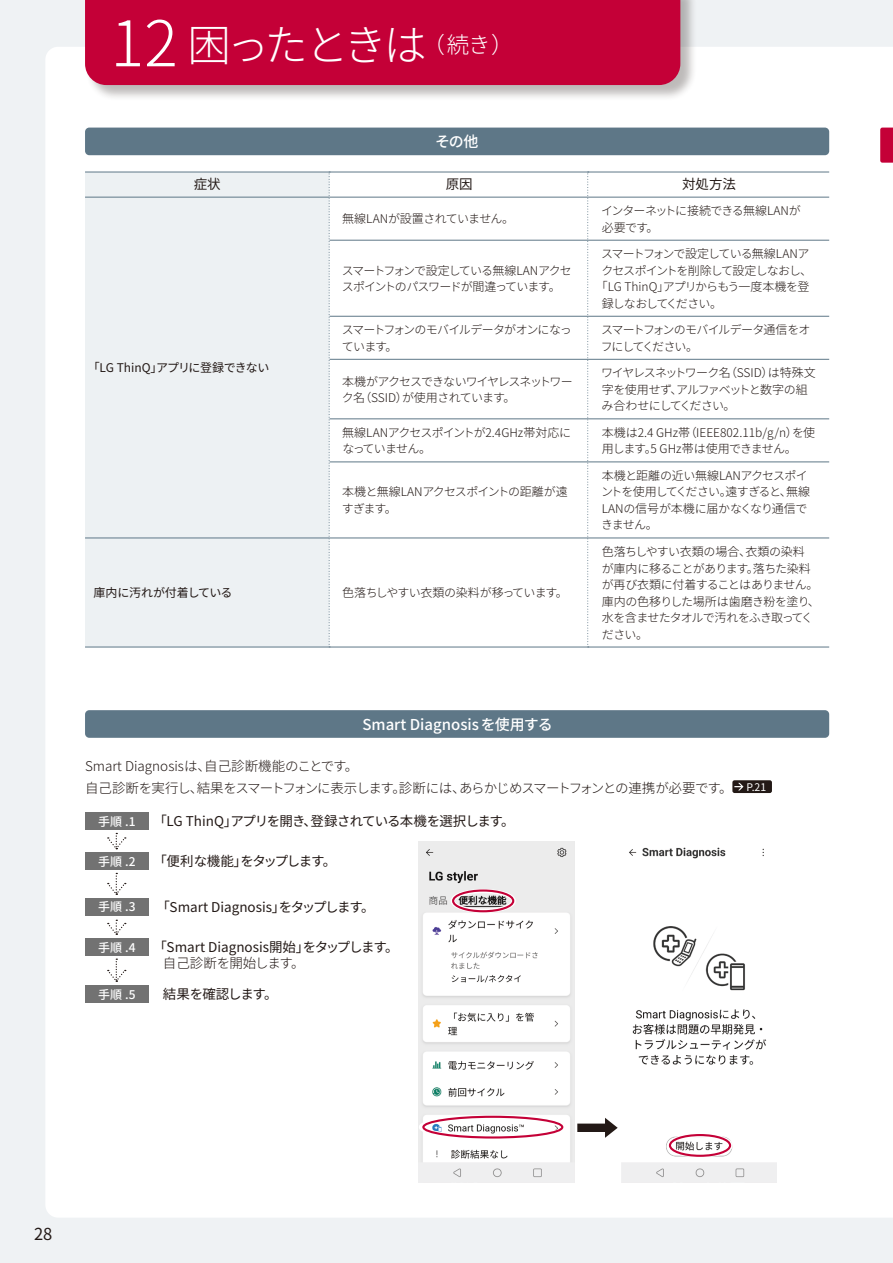
<style>
.page{position:relative;width:893px;height:1263px;background:#eff2f4}
.page>*{position:absolute;margin:0;border:0;box-sizing:border-box;transform-origin:0 0}
.t1{font:300 63px "Noto Sans CJ Kjp";color:#fff}
.t2{font:300 43.5px "Noto Sans CJ Kjp";letter-spacing:-.115em;color:#fff}
.t3{font:16.5px "Noto Sans CJ Kjp";color:#231916}
.Title_3{font:500 15px "Noto Sans CJ Kjp";color:#fff}
.Import_title{font:300 13.5px "Noto Sans CJ Kjp";letter-spacing:-.065em;color:#231916}
.Step_Body_bold{font:13.5px "Noto Sans CJ Kjp";letter-spacing:-.01em;color:#231916}
.Step_Body_bold-2{font:13.5px "Noto Sans CJ Kjp";letter-spacing:-.055em;color:#231916}
.Import_title-2{font:300 13.5px "Noto Sans CJ Kjp";color:#231916}
.Step_Body_bold-3{font:13.5px "Noto Sans CJ Kjp";letter-spacing:-.1em;color:#231916}
.Import_title-3{font:300 13.5px "Noto Sans CJ Kjp";letter-spacing:-.02em;color:#231916}
.Step_Body_bold-4{font:13.5px "Noto Sans CJ Kjp";letter-spacing:-.065em;color:#231916}
.Table_Head{font:13.5px "Noto Sans CJ Kjp";color:#231916}
.Table_Body_light{font:300 12px/16.5px "Noto Sans CJ Kjp";letter-spacing:-.06em;color:#231916}
.Table_Body_light-2{font:300 12px/16.5px "Noto Sans CJ Kjp";letter-spacing:-.035em;color:#231916}
.Table_Body_light-3{font:300 12px/16.5px "Noto Sans CJ Kjp";letter-spacing:-.08em;color:#231916}
.Table_Body_light-4{font:300 12px/16.5px "Noto Sans CJ Kjp";color:#231916}
.Table_Body_light-5{font:300 12px "Noto Sans CJ Kjp";letter-spacing:-.025em;color:#231916}
.Table_Body_reg{font:12px "Noto Sans CJ Kjp";letter-spacing:-.025em;color:#231916}
.Import_title-4{font:500 12px "Noto Sans CJ Kjp";color:#fff}
.Table_Body_light-6{font:300 12px "Noto Sans CJ Kjp";letter-spacing:-.09em;color:#231916}
.t4{font:10.5px "Noto Sans CJ Kjp";color:#fff}
</style>
<div class="page">
<div style="left:46px;top:47px;width:847px;height:1170px;background:#fff"></div>
<img style="left:419px;top:841px;width:155px;height:341px">
<img style="left:622px;top:841px;width:155px;height:341px">
<svg style="left:576px;top:1115px;width:44px;height:25px"></svg>
<div style="left:450px;top:889px;width:66px;height:24px;border:4px solid #fff;border-radius:50%"></div>
<div style="left:452px;top:889px;width:62px;height:23px;border:2px solid #c40037;border-radius:50%"></div>
<div style="left:667px;top:1133px;width:66px;height:24px;border:4px solid #fff;border-radius:50%"></div>
<div style="left:669px;top:1134px;width:62px;height:23px;border:2px solid #c40037;border-radius:50%"></div>
<div style="left:419px;top:1115px;width:148px;height:24px;border:4px solid #fff;border-radius:50%"></div>
<div style="left:422px;top:1116px;width:141px;height:22px;border:2px solid #c40037;border-radius:50%"></div>
<div style="left:85px;top:128px;width:744px;height:27px;background:#5e7787;border-radius:4px"></div>
<div style="left:732px;top:780px;width:40px;height:13px;background:#231916;border-radius:2px"></div>
<svg style="left:734px;top:783px;width:9px;height:7px"></svg>
<div style="left:85px;top:710px;width:744px;height:28px;background:#5e7787;border-radius:4px"></div>
<div style="left:85px;top:812px;width:64px;height:17px;background:#727272"></div>
<div style="left:85px;top:853px;width:64px;height:17px;background:#727272"></div>
<div style="left:85px;top:898px;width:64px;height:17px;background:#727272"></div>
<div style="left:85px;top:939px;width:64px;height:17px;background:#727272"></div>
<div style="left:85px;top:985px;width:64px;height:17px;background:#727272"></div>
<svg style="left:108px;top:833px;width:18px;height:16px"></svg>
<svg style="left:108px;top:920px;width:18px;height:15px"></svg>
<svg style="left:108px;top:873px;width:18px;height:22px"></svg>
<svg style="left:108px;top:958px;width:18px;height:24px"></svg>
<svg style="left:880px;top:128px;width:13px;height:35px"></svg>
<div style="left:85px;top:0;width:612px;height:102px;background:#231916;opacity:.3"></div>
<div style="left:85px;top:0;width:595px;height:85px;background:#c40037"></div>
<svg style="left:85px;top:173px;width:244px;height:474px"></svg>
<hr style="left:85px;top:172px;width:245px;height:1px;background:#5e7787">
<hr style="left:330px;top:172px;width:259px;height:1px;background:#5e7787">
<hr style="left:589px;top:172px;width:240px;height:1px;background:#5e7787">
<hr style="left:85px;top:197px;width:245px;height:1px;background:#5e7787">
<hr style="left:330px;top:197px;width:259px;height:1px;background:#5e7787">
<hr style="left:589px;top:197px;width:240px;height:1px;background:#5e7787">
<hr style="left:330px;top:240px;width:259px;height:1px;background:#5e7787">
<hr style="left:589px;top:240px;width:240px;height:1px;background:#5e7787">
<hr style="left:330px;top:316px;width:259px;height:1px;background:#5e7787">
<hr style="left:589px;top:316px;width:240px;height:1px;background:#5e7787">
<hr style="left:330px;top:359px;width:259px;height:1px;background:#5e7787">
<hr style="left:589px;top:359px;width:240px;height:1px;background:#5e7787">
<hr style="left:330px;top:418px;width:259px;height:1px;background:#5e7787">
<hr style="left:589px;top:418px;width:240px;height:1px;background:#5e7787">
<hr style="left:330px;top:461px;width:259px;height:1px;background:#5e7787">
<hr style="left:589px;top:461px;width:240px;height:1px;background:#5e7787">
<hr style="left:85px;top:537px;width:245px;height:1px;background:#5e7787">
<hr style="left:330px;top:537px;width:259px;height:1px;background:#5e7787">
<hr style="left:589px;top:537px;width:240px;height:1px;background:#5e7787">
<hr style="left:85px;top:647px;width:245px;height:1px;background:#5e7787">
<hr style="left:330px;top:647px;width:259px;height:1px;background:#5e7787">
<hr style="left:589px;top:647px;width:240px;height:1px;background:#5e7787">
<svg style="left:329px;top:172px;width:1px;height:475px"></svg>
<svg style="left:587px;top:172px;width:2px;height:475px"></svg>
<p class="t1" style="left:110px;top:8px;width:69px">12</p>
<p class="t2" style="left:188px;top:20px;width:327px">困ったときは<sup>（続き）</sup></p>
<p class="Title_3" style="left:435px;top:133px;width:45px">その他</p>
<p class="Table_Head" style="left:194px;top:177px;width:28px">症状</p>
<p class="Table_Head" style="left:446px;top:177px;width:28px">原因</p>
<p class="Table_Head" style="left:682px;top:177px;width:55px">対処方法</p>
<p class="Table_Body_reg" style="left:88px;top:361px;width:183px">「LG ThinQ」アプリに登録できない</p>
<p class="Table_Body_light-5" style="left:342px;top:212px;width:173px">無線LANが設置されていません。</p>
<p class="Table_Body_light-2" style="left:601px;top:203px;width:201px">インターネットに接続できる無線LANが必要です。</p>
<p class="Table_Body_light-3" style="left:342px;top:262px;width:231px">スマートフォンで設定している無線LANアクセスポイントのパスワードが間違っています。</p>
<p class="Table_Body_light" style="left:601px;top:246px;width:210px">スマートフォンで設定している無線LANア</p>
<p class="Table_Body_light-3" style="left:601px;top:262px;width:212px">クセスポイントを削除して設定しなおし、</p>
<p class="Table_Body_light-5" style="left:596px;top:280px;width:215px">「LG ThinQ」アプリからもう一度本機を登</p>
<p class="Table_Body_light-6" style="left:602px;top:297px;width:122px">録しなおしてください。</p>
<p class="Table_Body_light" style="left:342px;top:322px;width:231px">スマートフォンのモバイルデータがオンになっています。</p>
<p class="Table_Body_light-3" style="left:601px;top:322px;width:211px">スマートフォンのモバイルデータ通信をオフにしてください。</p>
<p class="Table_Body_light" style="left:342px;top:373px;width:232px">本機がアクセスできないワイヤレスネットワーク名（SSID）が使用されています。</p>
<p class="Table_Body_light" style="left:601px;top:365px;width:216px">ワイヤレスネットワーク名（SSID）は特殊文字を使用せず、アルファベットと数字の組み合わせにしてください。</p>
<p class="Table_Body_light" style="left:342px;top:424px;width:230px">無線LANアクセスポイントが2.4GHz帯対応になっていません。</p>
<p class="Table_Body_light-4" style="left:602px;top:424px;width:215px">本機は2.4 GHz帯（IEEE802.11b/g/n）を使用します。5 GHz帯は使用できません。</p>
<p class="Table_Body_light" style="left:342px;top:484px;width:228px">本機と無線LANアクセスポイントの距離が遠すぎます。</p>
<p class="Table_Body_light-2" style="left:601px;top:468px;width:211px">本機と距離の近い無線LANアクセスポイントを使用してください。遠すぎると、無線<br>LANの信号が本機に届かなくなり通信できません。</p>
<p class="Table_Body_reg" style="left:94px;top:586px;width:140px">庫内に汚れが付着している</p>
<p class="Table_Body_light" style="left:342px;top:585px;width:227px">色落ちしやすい衣類の染料が移っています。</p>
<p class="Title_3" style="left:362px;top:716px;width:192px">Smart Diagnosis を使用する</p>
<p class="Table_Body_light-2" style="left:602px;top:544px;width:218px">色落ちしやすい衣類の場合、衣類の染料が庫内に移ることがあります。落ちた染料が再び衣類に付着することはありません。</p>
<p class="Table_Body_light" style="left:602px;top:593px;width:220px">庫内の色移りした場所は歯磨き粉を塗り、水を含ませたタオルで汚れをふき取ってください。</p>
<p class="Import_title-2" style="left:85px;top:758px;width:275px">Smart Diagnosisは、自己診断機能のことです。</p>
<p class="Import_title" style="left:85px;top:780px;width:649px">自己診断を実行し、結果をスマートフォンに表示します。診断には、あらかじめスマートフォンとの連携が必要です。</p>
<p class="t4" style="left:746px;top:781px;width:21px">P.21</p>
<p class="Import_title-4" style="left:98px;top:814px;width:39px">手順 .1</p>
<p class="Step_Body_bold-2" style="left:153px;top:813px;width:363px">「LG ThinQ」アプリを開き、登録されている本機を選択します。</p>
<p class="Import_title-4" style="left:98px;top:855px;width:39px">手順 .2</p>
<p class="Step_Body_bold-3" style="left:153px;top:854px;width:184px">「便利な機能」をタップします。</p>
<p class="Import_title-4" style="left:98px;top:900px;width:39px">手順 .3</p>
<p class="Step_Body_bold" style="left:156px;top:899px;width:220px">「Smart Diagnosis」をタップします。</p>
<p class="Step_Body_bold" style="left:153px;top:940px;width:247px">「Smart Diagnosis開始」をタップします。</p>
<p class="Import_title-3" style="left:163px;top:956px;width:143px">自己診断を開始します。</p>
<p class="Import_title-4" style="left:98px;top:941px;width:39px">手順 .4</p>
<p class="Import_title-4" style="left:98px;top:987px;width:39px">手順 .5</p>
<p class="Step_Body_bold-4" style="left:163px;top:987px;width:116px">結果を確認します。</p>
<h3 class="t3" style="left:34px;top:1224px;width:20px">28</h3>
</div>
